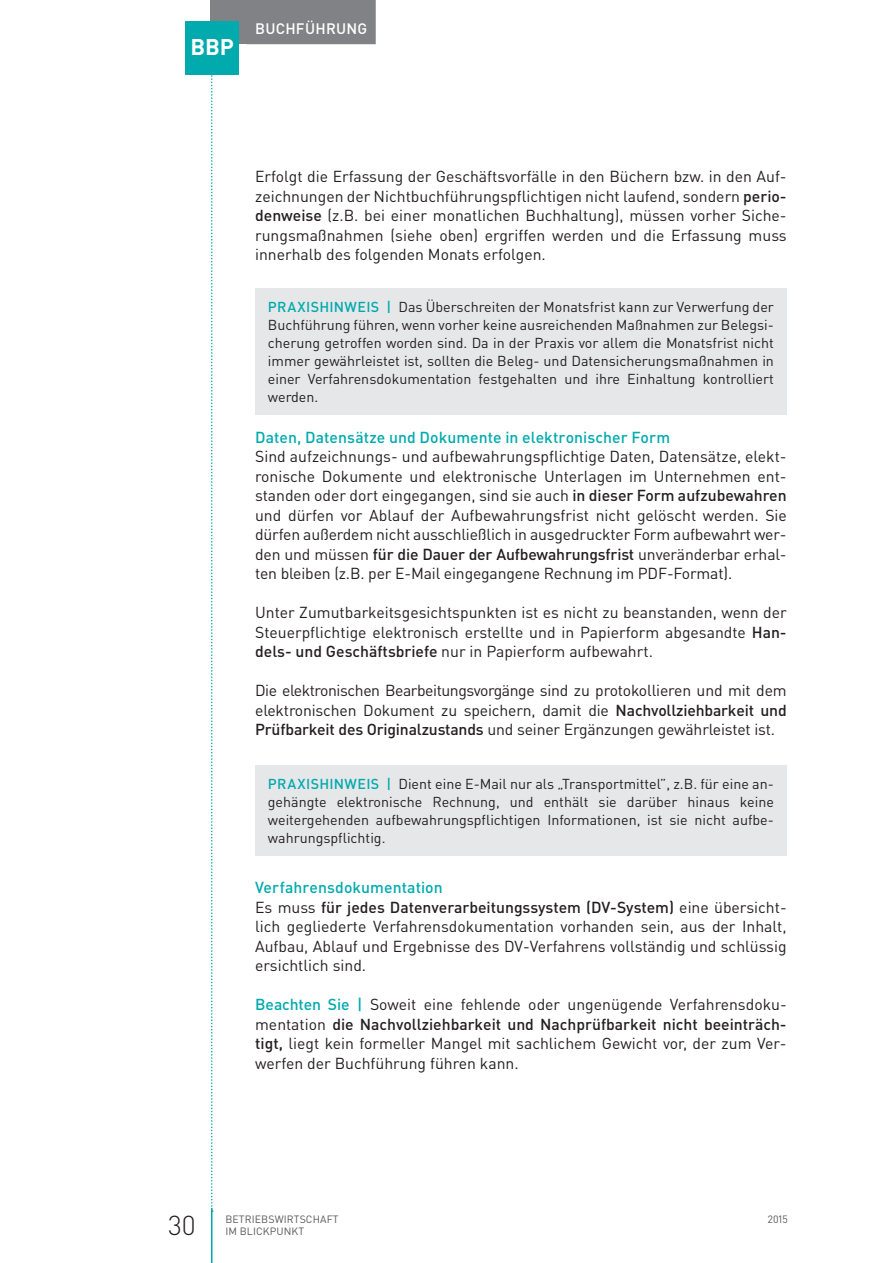
<style>
.page{position:relative;width:893px;height:1263px;background:#fff}
.page>*{position:absolute;margin:0;border:0;box-sizing:border-box;transform-origin:0 0}
.t1{font:300 27px "DIN Pro";color:#231f20}
.t2{font:700 22.5px "DIN Pro";color:#fff}
.t3{font:15.75px/19.5px "DIN Pro";color:#231f20;text-align:justify}
.t4{font:500 15.75px "DIN Pro";letter-spacing:.005em;color:#00aaad}
.t5{font:500 15px "DIN Pro";letter-spacing:.015em;color:#fff}
.t6{font:14.25px/18px "DIN Pro";color:#231f20;text-align:justify}
.t7{font:500 14.25px "DIN Pro";letter-spacing:.035em;color:#00aaad}
.t8{font:10.5px "DIN Pro";letter-spacing:.01em;color:#57585a}
.s1{font-weight:500}
.s2{font-weight:500;color:#00aaad}
</style>
<div class="page">
<svg style="left:211px;top:74px;width:2px;height:1138px"></svg>
<div style="left:210px;top:0;width:45px;height:44px;background:#808285"></div>
<hr style="left:211px;top:1208px;width:1px;height:55px;background:#00aaad">
<div style="left:247px;top:0;width:129px;height:44px;background:#808285"></div>
<div style="left:185px;top:21px;width:54px;height:53px;background:#00aaad"></div>
<div style="left:255px;top:288px;width:532px;height:127px;background:#e6e7e9"></div>
<div style="left:255px;top:765px;width:532px;height:91px;background:#e6e7e9"></div>
<h2 class="t2" style="left:191px;top:32px;width:45px">BBP</h2>
<p class="t5" style="left:255px;top:18px;width:114px">Buchführung</p>
<p class="t3" style="left:255px;top:166px;width:533px">Erfolgt die Erfassung der Geschäftsvorfälle in den Büchern bzw. in den Auf&shy;zeichnungen der N ichtbuchführungspflichtigen nicht laufend, sondern <span class="s1">perio&shy;denweise</span> (z.B. bei einer monatlichen Buchhaltung), müssen vorher Siche&shy;rungsmaßnahmen (siehe oben) ergriffen werden und die Erfassung muss innerhalb des folgenden Monats erfolgen.</p>
<p class="t7" style="left:268px;top:297px;width:85px">Praxishinweis</p>
<p class="t6" style="left:268px;top:297px;width:508px;text-indent:119px"><span class="s2">|</span> Das Überschreiten der M onatsfrist kann zur Verwerfung der Buchführung führen, wenn vorher keine ausreichenden Maßnahmen zur Belegsi&shy;cherung getroffen worden sind. Da in der Praxis vor allem die Monatsfrist nicht immer gewährleistet ist, sollten die Beleg- und Datensicherungsmaßnahmen in einer Verfahrensdokumentation festgehalten und ihre Einhaltung kontrolliert werden.</p>
<p class="t4" style="left:255px;top:426px;width:417px">Daten, Datensätze und Dokumente in elektronischer Form</p>
<p class="t3" style="left:255px;top:446px;width:533px">Sind aufzeichnungs- und aufbewahrungspflichtige Daten, Datensätze, elekt&shy;ronische Dokumente und elektronische U nterlagen im U nternehmen ent&shy;standen oder dort eingegangen, sind sie auch <span class="s1">in dieser Form aufzubewahren </span>und dürfen vor Ablauf der Aufbewahrungsfrist nicht gelöscht werden. Sie dürfen außerdem nicht ausschließlich in ausgedruckter Form aufbewahrt wer&shy;den und müssen <span class="s1">für die Dauer der Aufbewahrungsfrist</span> unveränderbar erhal&shy;ten bleiben (z.B. per E-Mail eingegangene Rechnung im PDF</p>
<p class="t3" style="left:667px;top:563px;width:67px">-Format).</p>
<p class="t3" style="left:255px;top:602px;width:533px">U nter Zumutbarkeitsgesichtspunkten ist es nicht zu beanstanden, wenn der Steuerpflichtige elektronisch erstellte und in Papierform abgesandte <span class="s1">Han&shy;dels- und Geschäftsbriefe</span> nur in Papierform aufbewahrt.</p>
<p class="t3" style="left:255px;top:680px;width:533px">Die elektronischen Bearbeitungsvorgänge sind zu protokollieren und mit dem elektronischen Dokument zu speichern, damit die <span class="s1">Nachvollziehbarkeit und Prüfbarkeit des Originalzustands</span> und seiner Ergänzungen gewährleistet ist.</p>
<p class="t6" style="left:268px;top:774px;width:508px;text-indent:119px"><span class="s2">|</span> Dient eine E-Mail nur als „Transportmittel”, z.B. für eine an&shy;gehängte elektronische Rechnung, und enthält sie darüber hinaus keine weitergehenden aufbewahrungspflichtigen I nformationen, ist sie nicht aufbe&shy;wahrungspflichtig.</p>
<p class="t3" style="left:255px;top:877px;width:533px;text-align:left"><span class="s2">Verfahrensdokumentation<br></span>Es muss <span class="s1">für jedes Datenverarbeitungssystem (DV-System)</span> eine übersicht&shy;lich gegliederte Verfahrensdokumentation vorhanden sein, aus der I nhalt, Aufbau, Ablauf und Ergebnisse des DV-Verfahrens vollständig und schlüssig ersichtlich sind.</p>
<p class="t3" style="left:255px;top:994px;width:533px"><span class="s2">Beachten Sie |</span> Soweit eine fehlende oder ungenügende Verfahrensdoku&shy;mentation <span class="s1">die Nachvollziehbarkeit und Nachprüfbarkeit nicht beeinträch&shy;tigt,</span> liegt kein formeller Mangel mit sachlichem Gewicht vor, der zum Ver&shy;werfen der Buchführung führen kann.</p>
<p class="t7" style="left:268px;top:774px;width:85px">Praxishinweis</p>
<p class="t8" style="left:225px;top:1212px;width:115px">Betriebswirtschaft</p>
<p class="t8" style="left:768px;top:1212px;width:21px">2015</p>
<h1 class="t1" style="left:168px;top:1207px;width:29px">30</h1>
<p class="t8" style="left:225px;top:1224px;width:80px">im Blickpunkt</p>
</div>
